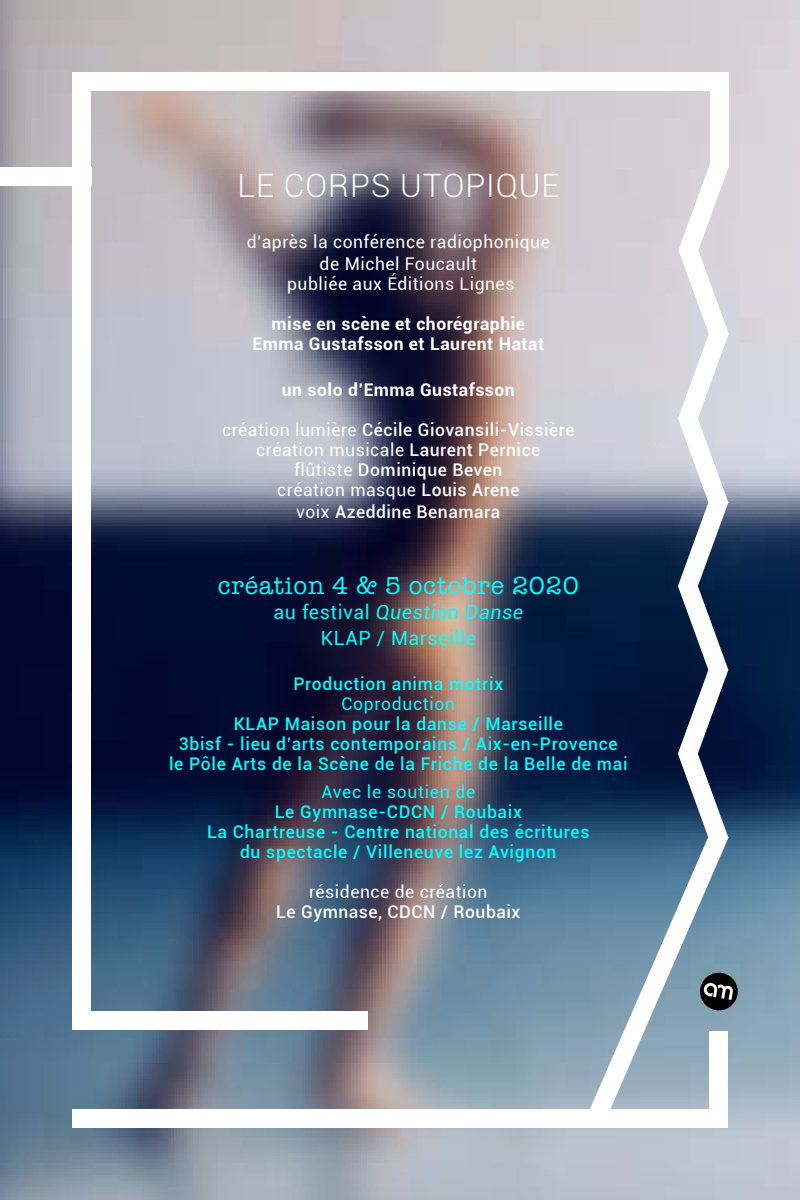
<style>
.page{position:relative;width:800px;height:1200px;background:#fff}
.page>*{position:absolute;margin:0;border:0;box-sizing:border-box;transform-origin:0 0}
.t1{font:300 32.25px "Roboto";letter-spacing:.03em;color:#fff}
.t2{font:25.25px "American Typewriter";letter-spacing:.03em;color:#0ff}
.t3{font:19.5px/25.2px "Roboto";letter-spacing:.03em;color:#0ff;text-align:center}
.t4{font:500 17.5px/20px "Roboto";letter-spacing:.04em;color:#0ff;text-align:center}
.t5{font:500 17.5px/20px "Roboto";letter-spacing:.03em;color:#fff;text-align:center}
.t6{font:17.5px/22.5px "Roboto";letter-spacing:.03em;color:#fff;text-align:center}
.t7{font:700 17.5px/20px "Roboto";letter-spacing:.03em;color:#fff;text-align:center}
.t8{font:17.5px "Roboto";letter-spacing:.04em;color:#0ff}
.s1{font-weight:400}
.s2{font-style:italic}
</style>
<div class="page">
<img style="left:0;top:0;width:800px;height:1200px">
<div style="left:72px;top:72px;width:656px;height:19px;background:#fff"></div>
<div style="left:158px;top:1109px;width:444px;height:19px;background:#fff"></div>
<div style="left:72px;top:72px;width:19px;height:940px;background:#fff"></div>
<div style="left:72px;top:1109px;width:96px;height:19px;background:#fff"></div>
<div style="left:535px;top:1109px;width:193px;height:19px;background:#fff"></div>
<div style="left:710px;top:72px;width:18px;height:96px;background:#fff"></div>
<svg style="left:678px;top:161px;width:51px;height:669px"></svg>
<svg style="left:585px;top:830px;width:144px;height:297px"></svg>
<div style="left:72px;top:1012px;width:296px;height:18px;background:#fff"></div>
<div style="left:0;top:168px;width:91px;height:18px;background:#fff"></div>
<svg style="left:699px;top:971px;width:40px;height:41px;background:#475257"></svg>
<h1 class="t1" style="left:237px;top:164px;width:323px">LE CORPS UTOPIQUE</h1>
<p class="t6" style="left:247px;top:230px;width:305px">d’après la conférence radiophonique de Michel Foucault</p>
<p class="t6" style="left:287px;top:272px;width:229px">publiée aux Éditions Lignes</p>
<p class="t7" style="left:253px;top:313px;width:293px">mise en scène et chorégraphie<br>Emma Gustafsson et Laurent Hatat</p>
<p class="t7" style="left:282px;top:379px;width:234px">un solo d’Emma Gustafsson</p>
<p class="t5" style="left:222px;top:419px;width:354px"><span class="s1">création lumière</span> Cécile Giovansili-Vissière <span class="s1">création musicale</span> Laurent Pernice<br><span class="s1">flûtiste</span> Dominique Beven<br><span class="s1">création masque</span> Louis Arene</p>
<p class="t5" style="left:296px;top:501px;width:206px"><span class="s1">voix</span> Azeddine Benamara</p>
<h2 class="t2" style="left:218px;top:566px;width:363px">création 4 &amp; 5 octobre 2020</h2>
<p class="t3" style="left:274px;top:599px;width:251px">au festival <span class="s2">Question Danse<br></span>KLAP / Marseille</p>
<p class="t4" style="left:293px;top:673px;width:211px">Production anima motrix</p>
<p class="t8" style="left:341px;top:692px;width:115px">Coproduction</p>
<p class="t4" style="left:169px;top:713px;width:460px">KLAP Maison pour la danse / Marseille<br>3bisf - lieu d’arts contemporains / Aix-en-Provence<br>le Pôle Arts de la Scène de la Friche de la Belle de mai</p>
<p class="t8" style="left:322px;top:779px;width:155px">Avec le soutien de</p>
<p class="t4" style="left:207px;top:801px;width:384px">Le Gymnase-CDCN / Roubaix<br>La Chartreuse - Centre national des écritures du spectacle / Villeneuve lez Avignon</p>
<p class="t6" style="left:309px;top:880px;width:180px">résidence de création</p>
<p class="t5" style="left:276px;top:901px;width:246px">Le Gymnase, CDCN / Roubaix</p>
</div>
